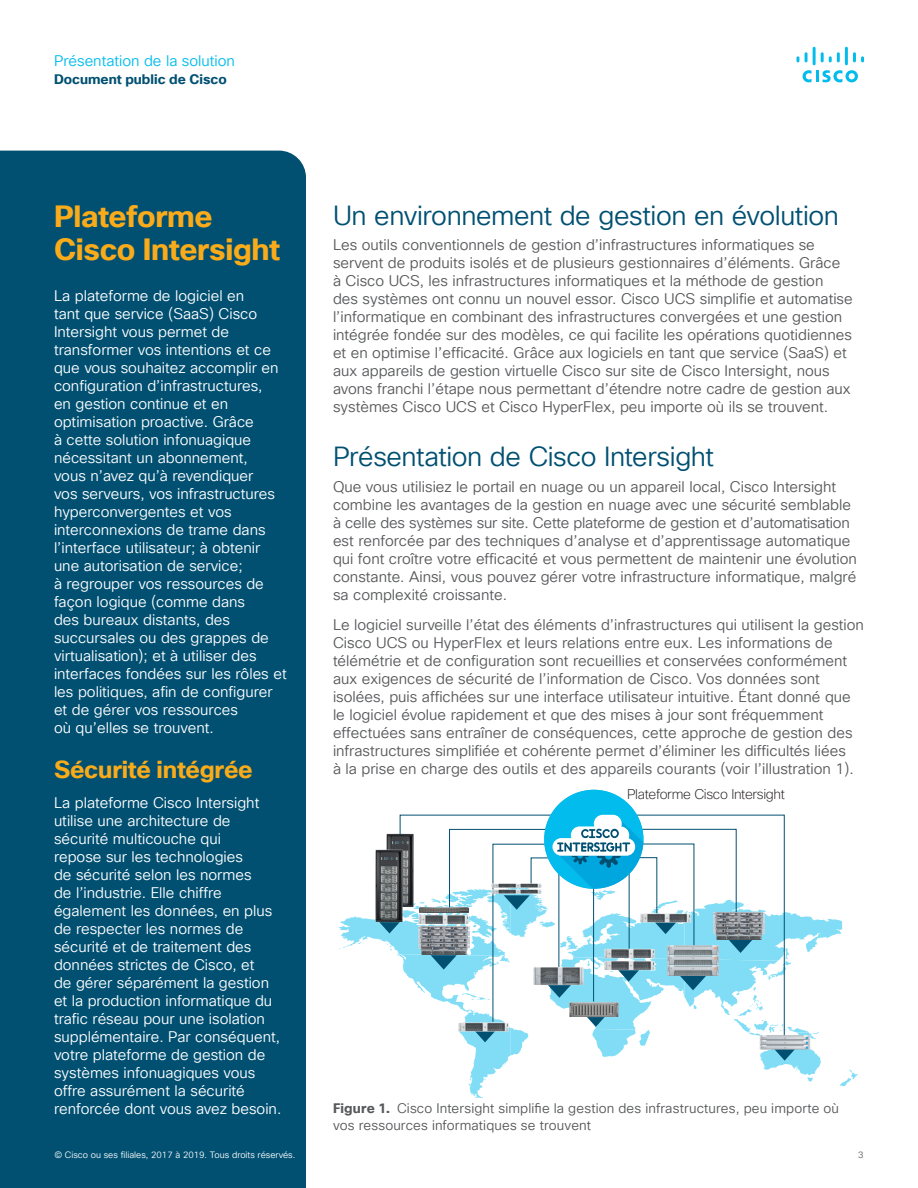
<style>
.page{position:relative;width:918px;height:1188px;background:#fff}
.page>*{position:absolute;margin:0;border:0;box-sizing:border-box;transform-origin:0 0}
.Sidebar_Heading_Oran{font:700 30px/33px "Cisco Sans TT";letter-spacing:-.01em;color:#faab1a}
.Subhead2_Indigo{font:27px "Cisco Sans TT Light";letter-spacing:-.015em;color:#015072}
.Sidebar_Heading_2nd{font:700 24px "Cisco Sans TT";letter-spacing:-.01em;color:#faab1a}
.Body{font:15px/18px "Cisco Sans TT Light";color:#57585a}
.Body_White{font:15px/18px "Cisco Sans TT Light";color:#fff}
.t1{font:15px "Cisco Sans TT Light";color:#01bcec}
.t2{font:200 13.8px "Cisco Sans";letter-spacing:-.025em;color:#231f20}
.t3{font:13.5px/17.2px "Cisco Sans TT Light";letter-spacing:.01em;color:#57585a}
.t4{font:700 13.5px "Cisco Sans TT";color:#015072}
.t5{font:9px "Cisco Sans TT Light";color:#fff}
.t6{font:9px "Cisco Sans TT Light";color:#57585a}
.s1{font-family:"Cisco Sans TT";font-weight:700}
</style>
<div class="page">
<svg style="left:803px;top:70px;width:55px;height:12px"></svg>
<svg style="left:797px;top:56px;width:2px;height:6px"></svg>
<svg style="left:805px;top:52px;width:3px;height:10px"></svg>
<hr style="left:813px;top:47px;width:3px;height:18px;background:#01bcec">
<svg style="left:821px;top:52px;width:19px;height:10px"></svg>
<hr style="left:845px;top:47px;width:3px;height:18px;background:#01bcec">
<svg style="left:853px;top:52px;width:11px;height:10px"></svg>
<div style="left:0;top:151px;width:306px;height:1037px;background:#015072"></div>
<svg style="left:338px;top:917px;width:132px;height:172px"></svg>
<svg style="left:470px;top:922px;width:388px;height:176px"></svg>
<img style="left:359px;top:849px;width:18px;height:75px">
<svg style="left:377px;top:790px;width:465px;height:271px"></svg>
<img style="left:458px;top:1006px;width:52px;height:42px">
<img style="left:603px;top:933px;width:52px;height:12px">
<img style="left:603px;top:945px;width:52px;height:41px">
<img style="left:419px;top:940px;width:50px;height:15px">
<img style="left:420px;top:940px;width:48px;height:10px">
<img style="left:714px;top:912px;width:50px;height:28px">
<img style="left:715px;top:924px;width:48px;height:11px">
<img style="left:533px;top:955px;width:52px;height:42px">
<img style="left:757px;top:1032px;width:55px;height:19px">
<img style="left:640px;top:897px;width:52px;height:42px">
<img style="left:418px;top:899px;width:52px;height:41px">
<img style="left:668px;top:945px;width:50px;height:30px">
<img style="left:491px;top:906px;width:52px;height:7px">
<img style="left:491px;top:865px;width:52px;height:41px">
<p class="t1" style="left:54px;top:51px;width:183px">Présentation de la solution</p>
<p class="t4" style="left:54px;top:70px;width:174px">Document public de Cisco</p>
<p class="Sidebar_Heading_Oran" style="left:54px;top:201px;width:228px">Plateforme<br>Cisco Intersight</p>
<p class="Body_White" style="left:54px;top:287px;width:234px">La plateforme de logiciel en<br>tant que service (SaaS) Cisco<br>Intersight vous permet de transformer vos intentions et ce que vous souhaitez accomplir en configuration d’infrastructures,<br>en gestion continue et en optimisation proactive. Grâce<br>à cette solution infonuagique nécessitant un abonnement,<br>vous n’avez qu’à revendiquer<br>vos serveurs, vos infrastructures hyperconvergentes et vos interconnexions de trame dans l’interface utilisateur; à obtenir une autorisation de service;<br>à regrouper vos ressources de façon logique (comme dans<br>des bureaux distants, des succursales ou des grappes de virtualisation); et à utiliser des interfaces fondées sur les rôles et les politiques, afin de configurer et de gérer vos ressources<br>où qu’elles se trouvent.</p>
<p class="Sidebar_Heading_2nd" style="left:54px;top:754px;width:200px">Sécurité intégrée</p>
<p class="Body_White" style="left:54px;top:794px;width:229px">La plateforme Cisco Intersight utilise une architecture de sécurité multicouche qui<br>repose sur les technologies<br>de sécurité selon les normes<br>de l’industrie. Elle chiffre également les données, en plus de respecter les normes de sécurité et de traitement des données strictes de Cisco, et<br>de gérer séparément la gestion et la production informatique du trafic réseau pour une isolation supplémentaire. Par conséquent, votre plateforme de gestion de systèmes infonuagiques vous offre assurément la sécurité renforcée dont vous avez besoin.</p>
<p class="Subhead2_Indigo" style="left:333px;top:198px;width:508px">Un environnement de gestion en évolution</p>
<p class="Body" style="left:333px;top:236px;width:521px">Les outils conventionnels de gestion d’infrastructures informatiques se servent de produits isolés et de plusieurs gestionnaires d’éléments. Grâce<br>à Cisco UCS, les infrastructures informatiques et la méthode de gestion<br>des systèmes ont connu un nouvel essor. Cisco UCS simplifie et automatise l’informatique en combinant des infrastructures convergées et une gestion intégrée fondée sur des modèles, ce qui facilite les opérations quotidiennes et en optimise l’efficacité. Grâce aux logiciels en tant que service (SaaS) et aux appareils de gestion virtuelle Cisco sur site de Cisco Intersight, nous avons franchi l’étape nous permettant d’étendre notre cadre de gestion aux systèmes Cisco UCS et Cisco HyperFlex, peu importe où ils se trouvent.</p>
<p class="Subhead2_Indigo" style="left:333px;top:439px;width:382px">Présentation de Cisco Intersight</p>
<p class="Body" style="left:333px;top:478px;width:525px">Que vous utilisiez le portail en nuage ou un appareil local, Cisco Intersight combine les avantages de la gestion en nuage avec une sécurité semblable à celle des systèmes sur site. Cette plateforme de gestion et d’automatisation est renforcée par des techniques d’analyse et d’apprentissage automatique qui font croître votre efficacité et vous permettent de maintenir une évolution constante. Ainsi, vous pouvez gérer votre infrastructure informatique, malgré sa complexité croissante.</p>
<p class="Body" style="left:333px;top:616px;width:533px">Le logiciel surveille l’état des éléments d’infrastructures qui utilisent la gestion Cisco UCS ou HyperFlex et leurs relations entre eux. Les informations de télémétrie et de configuration sont recueillies et conservées conformément aux exigences de sécurité de l’information de Cisco. Vos données sont isolées, puis affichées sur une interface utilisateur intuitive. Étant donné que le logiciel évolue rapidement et que des mises à jour sont fréquemment effectuées sans entraîner de conséquences, cette approche de gestion des infrastructures simplifiée et cohérente permet d’éliminer les difficultés liées<br>à la prise en charge des outils et des appareils courants (voir l’illustration 1).</p>
<p class="t2" style="left:627px;top:785px;width:159px">Plateforme Cisco Intersight</p>
<p class="t3" style="left:333px;top:1100px;width:508px"><span class="s1">Figure 1.</span> Cisco Intersight simplifie la gestion des infrastructures, peu importe où vos ressources informatiques se trouvent</p>
<p class="t5" style="left:54px;top:1149px;width:242px">© Cisco ou ses filiales, 2017 à 2019. Tous droits réservés.</p>
<p class="t6" style="left:858px;top:1149px;width:7px">3</p>
</div>
